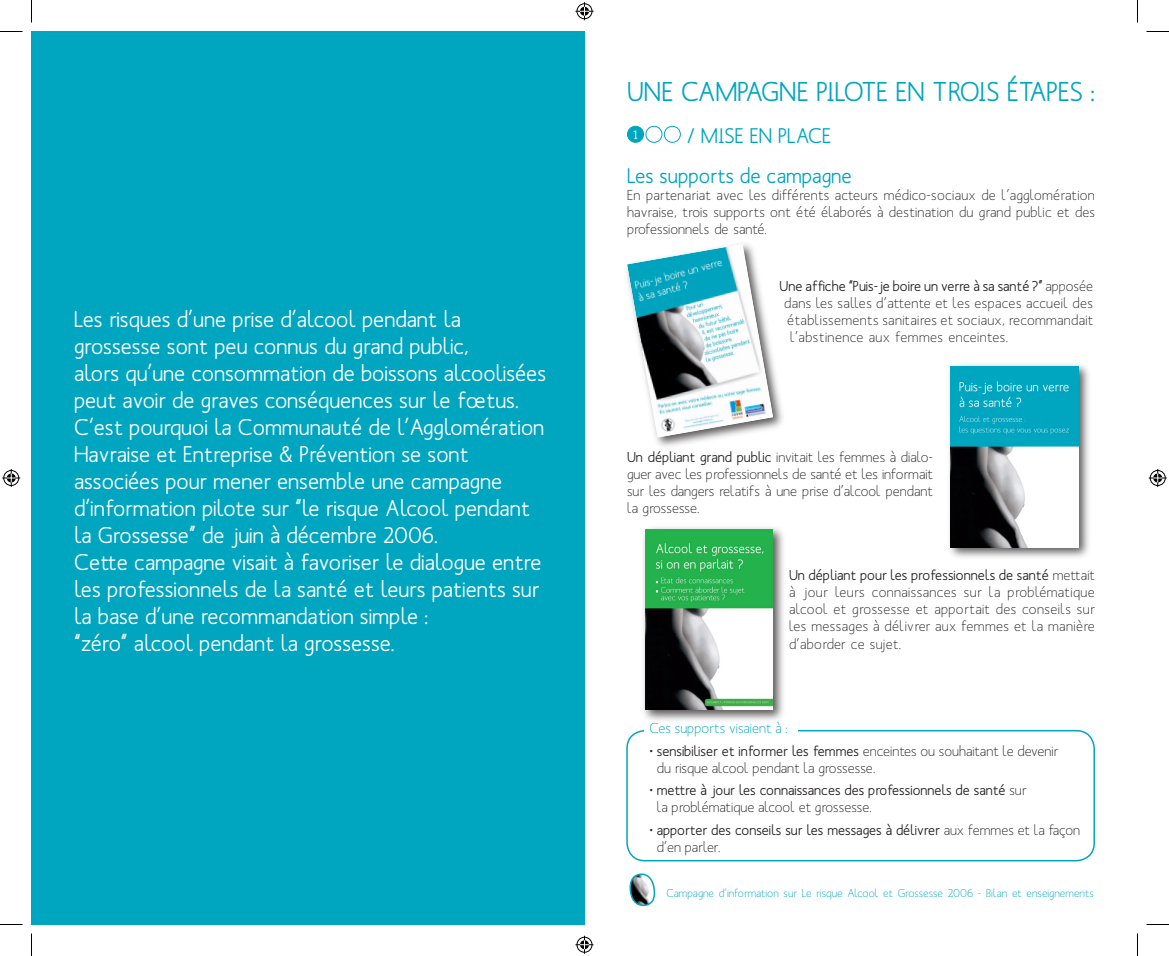
<style>
.page{position:relative;width:1169px;height:956px;background:#fff}
.page>*{position:absolute;margin:0;border:0;box-sizing:border-box;transform-origin:0 0}
.t1{font:500 27px "Mank Sans";color:#00a5c0}
.t2{font:500 22.5px/27px "Mank Sans";color:#fff}
.t3{font:500 21px/40.2px "Mank Sans";color:#00a5c0}
.t4{font:14.25px/17.1px "Mank Sans";color:#231f20;text-align:justify}
.t5{font:500 14.25px/17.1px "Mank Sans";color:#231f20}
.t6{font:14.25px "Mank Sans";letter-spacing:.025em;color:#231f20}
.t7{font:14.25px "Mank Sans";color:#00a5c0}
.t8{font:500 12px "Mank Sans";color:#fff}
.t9{font:11.25px "Mank Sans";color:#00a5c0}
.s1{font-weight:400}
.s2{font-weight:500}
</style>
<div class="page">
<svg style="left:629px;top:873px;width:26px;height:33px"></svg>
<div style="left:32px;top:32px;width:552px;height:892px;background:#00a5c0"></div>
<div style="left:626px;top:730px;width:468px;height:131px;border:2px solid #00a5c0;border-radius:18px"></div>
<div style="left:643px;top:716px;width:154px;height:28px;background:#fff"></div>
<div style="left:627px;top:126px;width:16px;height:16px;background:#00a5c0;border-radius:50%"></div>
<div style="left:627px;top:126px;width:17px;height:17px;border:1px solid #00a5c0;border-radius:50%"></div>
<div style="left:645px;top:126px;width:17px;height:17px;border:1px solid #00a5c0;border-radius:50%"></div>
<div style="left:664px;top:126px;width:17px;height:17px;border:1px solid #00a5c0;border-radius:50%"></div>
<div style="left:622px;top:239px;width:164px;height:212px;background:#231f20;opacity:.75"></div>
<img style="left:627px;top:244px;width:146px;height:194px">
<div style="left:946px;top:362px;width:146px;height:199px;background:#231f20;opacity:.75"></div>
<img style="left:951px;top:367px;width:127px;height:180px">
<div style="left:640px;top:524px;width:147px;height:199px;background:#231f20;opacity:.75"></div>
<img style="left:645px;top:529px;width:128px;height:181px">
<svg style="left:0;top:31px;width:22px;height:1px"></svg>
<svg style="left:1146px;top:31px;width:23px;height:1px"></svg>
<svg style="left:0;top:924px;width:22px;height:1px"></svg>
<svg style="left:1146px;top:924px;width:23px;height:1px"></svg>
<svg style="left:31px;top:0;width:1px;height:22px"></svg>
<svg style="left:31px;top:933px;width:1px;height:23px"></svg>
<svg style="left:1137px;top:0;width:1px;height:22px"></svg>
<svg style="left:1137px;top:933px;width:1px;height:23px"></svg>
<svg style="left:575px;top:2px;width:18px;height:18px"></svg>
<svg style="left:575px;top:936px;width:18px;height:18px"></svg>
<svg style="left:2px;top:469px;width:18px;height:18px"></svg>
<svg style="left:1148px;top:469px;width:18px;height:18px"></svg>
<p class="t2" style="left:74px;top:305px;width:473px">Les risques d’une prise d’alcool pendant la grossesse sont peu connus du grand public,<br>alors qu’une consommation de boissons alcoolisées peut avoir de graves conséquences sur le fœtus.<br>C’est pourquoi la Communauté de l’Agglomération Havraise et Entreprise &amp; Prévention se sont associées pour mener ensemble une campagne d’information pilote sur “le risque Alcool pendant la Grossesse” de juin à décembre 2006.<br>Cette campagne visait à favoriser le dialogue entre les professionnels de la santé et leurs patients sur la base d’une recommandation simple :<br>“zéro” alcool pendant la grossesse.</p>
<h1 class="t1" style="left:627px;top:74px;width:469px">UNE CAMPAGNE PILOTE EN TROIS ÉTAPES :</h1>
<h3 class="t3" style="left:627px;top:115px;width:226px;text-indent:42px"><sup>3</sup> / MISE EN PLACE<br>Les supports de campagne</h3>
<p class="t4" style="left:627px;top:187px;width:469px">En partenariat avec les différents acteurs médico-sociaux de l’agglomération havraise, trois supports ont été élaborés à destination du grand public et des professionnels de santé.</p>
<p class="t8" style="left:633px;top:127px;width:6px">1</p>
<p class="t5" style="left:779px;top:277px;width:315px">Une affiche “Puis-je boire un verre à sa santé ?” <span class="s1">apposée</span></p>
<p class="t6" style="left:784px;top:294px;width:310px">dans les salles d’attente et les espaces accueil des</p>
<p class="t6" style="left:787px;top:311px;width:308px">établissements sanitaires et sociaux, recommandait</p>
<p class="t6" style="left:790px;top:328px;width:219px">l’abstinence aux femmes enceintes.</p>
<p class="t4" style="left:627px;top:448px;width:307px"><span class="s2">Un dépliant grand public</span> invitait les femmes à dialo&shy;guer avec les professionnels de santé et les informait sur les dangers relatifs à une prise d’alcool pendant la grossesse.</p>
<p class="t4" style="left:789px;top:567px;width:307px"><span class="s2">Un dépliant pour les professionnels de santé</span> mettait à jour leurs connaissances sur la problématique alcool et grossesse et apportait des conseils sur les messages à délivrer aux femmes et la manière d’aborder ce sujet.</p>
<p class="t7" style="left:649px;top:719px;width:140px">Ces supports visaient à :</p>
<p class="t4" style="left:657px;top:742px;width:403px;text-indent:-7px">• <span class="s2">sensibiliser et informer les femmes</span> enceintes ou souhaitant le devenir du risque alcool pendant la grossesse.</p>
<p class="t5" style="left:657px;top:782px;width:371px;text-indent:-7px"><span class="s1">•</span> mettre à jour les connaissances des professionnels de santé <span class="s1">sur la problématique alcool et grossesse.</span></p>
<p class="t5" style="left:657px;top:821px;width:425px;text-indent:-7px"><span class="s1">•</span> apporter des conseils sur les messages à délivrer <span class="s1">aux femmes et la façon d’en parler.</span></p>
<p class="t9" style="left:666px;top:886px;width:429px">Campagne d’information sur Le risque Alcool et Grossesse 2006 - Bilan et enseignements</p>
</div>
